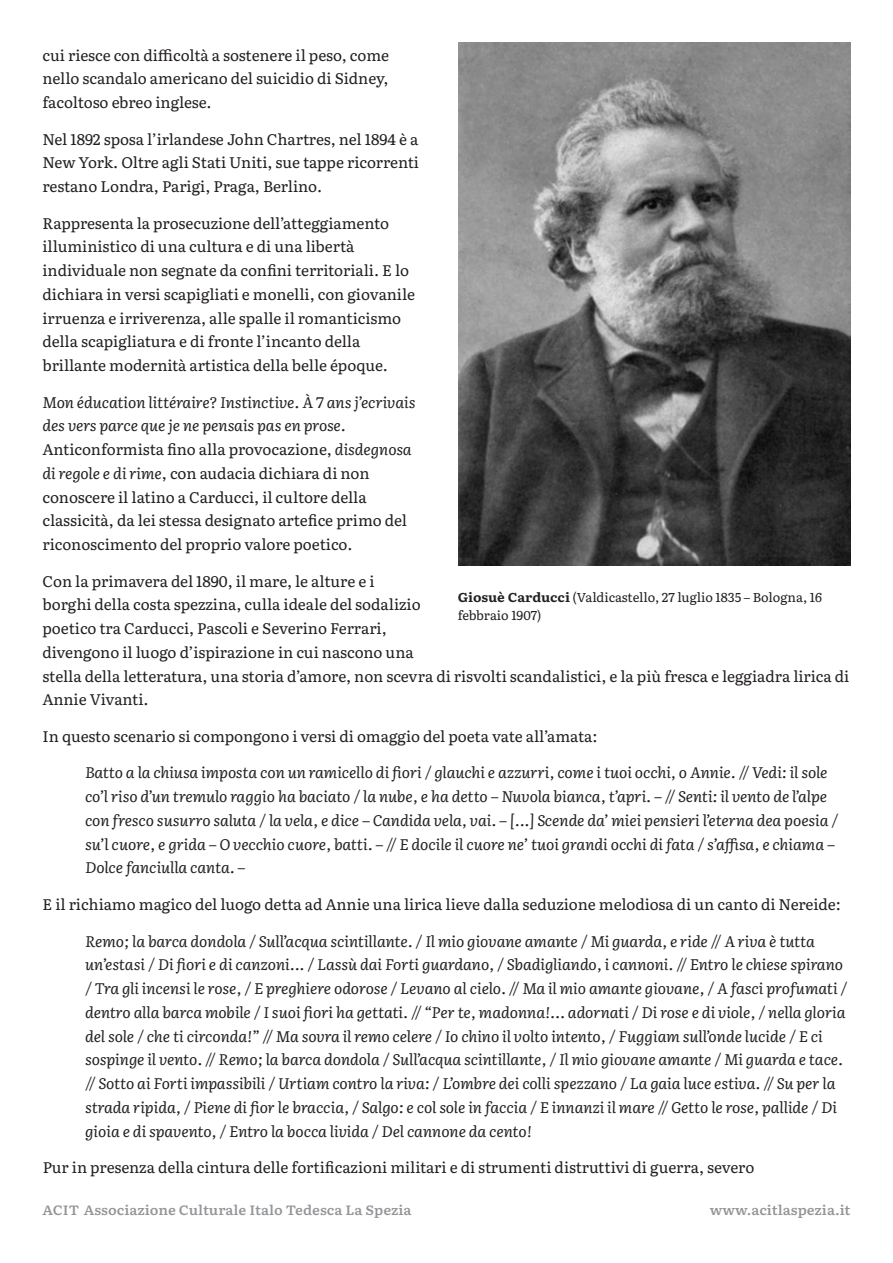
<style>
.page{position:relative;width:893px;height:1263px;background:#fff}
.page>*{position:absolute;margin:0;border:0;box-sizing:border-box;transform-origin:0 0}
.t1{font:15.3px/23.7px "Literata";color:#231f20}
.t2{font:italic 15.3px/23.7px "Literata";color:#231f20}
.t3{font:600 13.5px "Literata";color:#939598}
.t4{font:12.9px/17.9px "Literata";color:#231f20}
.s1{font-style:italic}
.s2{font-weight:700}
</style>
<div class="page">
<img style="left:458px;top:43px;width:392px;height:522px">
<p class="t1" style="left:43px;top:42px;width:348px;text-align:justify">cui riesce con difficoltà a sostenere il peso, come nello scandalo americano del suicidio di Sidney, facoltoso ebreo inglese.</p>
<p class="t1" style="left:43px;top:126px;width:378px;text-align:justify">Nel 1892 sposa l’irlandese John Chartres, nel 1894 è a New York. Oltre agli Stati Uniti, sue tappe ricorrenti restano Londra, Parigi, Praga, Berlino.</p>
<p class="t1" style="left:43px;top:210px;width:374px">Rappresenta la prosecuzione dell’atteggiamento illuministico di una cultura e di una libertà individuale non segnate da confini territoriali. E lo dichiara in versi scapigliati e monelli, con giovanile irruenza e irriverenza, alle spalle il romanticismo della scapigliatura e di fronte l’incanto della brillante modernità artistica della belle époque.</p>
<p class="t1" style="left:43px;top:389px;width:375px"><span class="s1">Mon éducation littéraire? Instinctive. À 7 ans j’ecrivais des vers parce que je ne pensais pas en prose.<br></span>Anticonformista fino alla provocazione, <span class="s1">disdegnosa di regole e di rime</span>, con audacia dichiara di non conoscere il latino a Carducci, il cultore della classicità, da lei stessa designato artefice primo del riconoscimento del proprio valore poetico.</p>
<p class="t1" style="left:43px;top:568px;width:808px">Con la primavera del 1890, il mare, le alture e i<br>borghi della costa spezzina, culla ideale del sodalizio<br>poetico tra Carducci, Pascoli e Severino Ferrari,<br>divengono il luogo d’ispirazione in cui nascono una<br>stella della letteratura, una storia d’amore, non scevra di risvolti scandalistici, e la più fresca e leggiadra lirica di Annie Vivanti.</p>
<p class="t1" style="left:43px;top:723px;width:556px">In questo scenario si compongono i versi di omaggio del poeta vate all’amata:</p>
<p class="t2" style="left:85px;top:760px;width:755px">Batto a la chiusa imposta con un ramicello di fiori / glauchi e azzurri, come i tuoi occhi, o Annie. // Vedi: il sole co’l riso d’un tremulo raggio ha baciato / la nube, e ha detto – Nuvola bianca, t’apri. – // Senti: il vento de l’alpe con fresco susurro saluta / la vela, e dice – Candida vela, vai. – [...] Scende da’ miei pensieri l’eterna dea poesia / su’l cuore, e grida – O vecchio cuore, batti. – // E docile il cuore ne’ tuoi grandi occhi di fata / s’affisa, e chiama – Dolce fanciulla canta. –</p>
<p class="t1" style="left:43px;top:891px;width:800px">E il richiamo magico del luogo detta ad Annie una lirica lieve dalla seduzione melodiosa di un canto di Nereide:</p>
<p class="t2" style="left:85px;top:928px;width:764px">Remo; la barca dondola / Sull’acqua scintillante. / Il mio giovane amante / Mi guarda, e ride // A riva è tutta un’estasi / Di fiori e di canzoni... / Lassù dai Forti guardano, / Sbadigliando, i cannoni. // Entro le chiese spirano / Tra gli incensi le rose, / E preghiere odorose / Levano al cielo. // Ma il mio amante giovane, / A fasci profumati / dentro alla barca mobile / I suoi fiori ha gettati. // “Per te, madonna!... adornati / Di rose e di viole, / nella gloria del sole / che ti circonda!” // Ma sovra il remo celere / Io chino il volto intento, / Fuggiam sull’onde lucide / E ci sospinge il vento. // Remo; la barca dondola / Sull’acqua scintillante, / Il mio giovane amante / Mi guarda e tace. // Sotto ai Forti impassibili / Urtiam contro la riva: / L’ombre dei colli spezzano / La gaia luce estiva. // Su per la strada ripida, / Piene di fior le braccia, / Salgo: e col sole in faccia / E innanzi il mare // Getto le rose, pallide / Di gioia e di spavento, / Entro la bocca livida / Del cannone da cento!</p>
<p class="t1" style="left:43px;top:1154px;width:713px">Pur in presenza della cintura delle fortificazioni militari e di strumenti distruttivi di guerra, severo</p>
<p class="t4" style="left:458px;top:587px;width:366px"><span class="s2">Giosuè Carducci</span> (Valdicastello, 27 luglio 1835 – Bologna, 16 febbraio 1907)</p>
<p class="t3" style="left:43px;top:1200px;width:370px">ACIT Associazione Culturale Italo Tedesca La Spezia</p>
<p class="t3" style="left:710px;top:1200px;width:142px">www.acitlaspezia.it</p>
</div>
